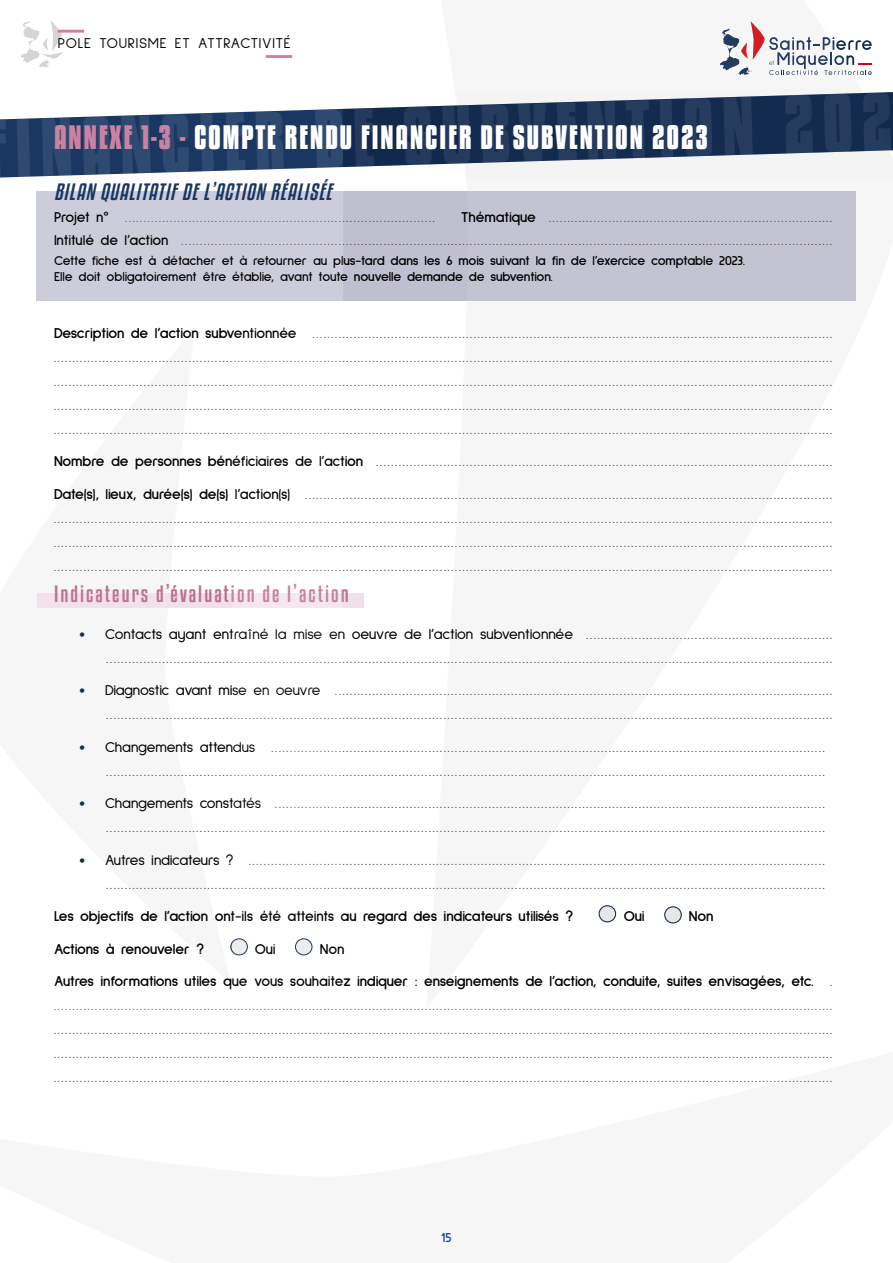
<style>
.page{position:relative;width:893px;height:1263px;background:#fff}
.page>*{position:absolute;margin:0;border:0;box-sizing:border-box;transform-origin:0 0}
.t1{font:700 73.2px "Kenyan Coffee Rg";color:#fff}
.t2{font:700 30px "Kenyan Coffee Rg";letter-spacing:.05em;color:#fff}
.t3{font:italic 21px "Kenyan Coffee Rg";letter-spacing:.05em;color:#193761}
.t4{font:21px "Kenyan Coffee Rg";letter-spacing:.1em;color:#c982a2}
.t5{font:15px/24px "Sulphur Point";letter-spacing:-.01em;color:#5d514d;text-align:right}
.t6{font:15px/24px "Sulphur Point";letter-spacing:-.03em;color:#5d514d;text-align:right}
.t7{font:700 15px/32.5px "Sulphur Point";letter-spacing:-.01em;color:#000}
.t8{font:15px "Sulphur Point";letter-spacing:.05em;color:#000}
.t9{font:700 13.5px/16.2px "Sulphur Point";letter-spacing:-.01em;color:#000}
.t10{font:700 13.5px "Sulphur Point";color:#104798}
.s1{color:#c982a2}
.s2{font-weight:700;color:#000}
.s3{font-weight:700;color:#193761}
.s4{color:#000}
.s5{font-weight:400;color:#5d514d}
</style>
<div class="page">
<svg style="left:21px;top:21px;width:41px;height:47px"></svg>
<hr style="left:58px;top:30px;width:26px;height:3px;background:#c982a2">
<hr style="left:266px;top:55px;width:26px;height:3px;background:#c982a2">
<svg style="left:0;top:108px;width:343px;height:70px;fill:#193761"></svg>
<div style="left:37px;top:191px;width:819px;height:51px;background:#ccccda"></div>
<div style="left:37px;top:235px;width:819px;height:66px;background:#ccccda"></div>
<div style="left:37px;top:593px;width:327px;height:15px;background:#f4e7ee"></div>
<div style="left:231px;top:939px;width:16px;height:16px;background:#ededed;border-radius:50%"></div>
<div style="left:231px;top:938px;width:17px;height:17px;border:1px solid #193761;border-radius:50%"></div>
<div style="left:295px;top:939px;width:17px;height:16px;background:#ededed;border-radius:50%"></div>
<div style="left:295px;top:938px;width:17px;height:17px;border:1px solid #193761;border-radius:50%"></div>
<svg style="left:343px;top:21px;width:550px;height:903px"></svg>
<p class="t8" style="left:58px;top:34px;width:234px">POLE TOURISME ET ATTRACTIVITÉ</p>
<h1 class="t1" style="left:13px;top:101px;width:880px;rotate:-2deg">INANCIER DE SUBVENTION 202</h1>
<h2 class="t2" style="left:54px;top:117px;width:655px"><span class="s1">ANNEXE 1-3 -</span> COMPTE RENDU FINANCIER DE SUBVENTION 2023</h2>
<h3 class="t3" style="left:54px;top:178px;width:279px">BILAN QUALITATIF DE L’ACTION RÉALISÉE</h3>
<p class="t5" style="left:54px;top:205px;width:382px"><span class="s2">Projet n°</span> ...................................................................................</p>
<p class="t5" style="left:54px;top:206px;width:780px;line-height:22.2px"><span class="s2">Thématique</span> ............................................................................<br><span class="s2">Intitulé de l’action</span> ..............................................................................................................................................................................</p>
<p class="t9" style="left:54px;top:252px;width:693px">Cette fiche est à détacher et à retourner au plus-tard dans les 6 mois suivant la fin de l’exercice comptable 2023.<br>Elle doit obligatoirement être établie, avant toute nouvelle demande de subvention.</p>
<p class="t5" style="left:54px;top:321px;width:780px;text-align:justify"><span class="s2">Description de l’action subventionnée</span> ........................................................................................................................................... ................................................................................................................................................................................................................ ................................................................................................................................................................................................................ ................................................................................................................................................................................................................ ................................................................................................................................................................................................................</p>
<p class="t5" style="left:54px;top:445px;width:780px;line-height:32.5px;text-align:left"><span class="s2">Nombre de personnes bénéficiaires de l’action</span> ..........................................................................................................................<br><span class="s2">Date(s), lieux, durée(s) de(s) l’action(s)</span> .............................................................................................................................................</p>
<p class="t5" style="left:54px;top:506px;width:780px;text-align:justify">................................................................................................................................................................................................................ ................................................................................................................................................................................................................ ................................................................................................................................................................................................................</p>
<h3 class="t4" style="left:54px;top:579px;width:296px">Indicateurs d’évaluation de l’action</h3>
<p class="t5" style="left:80px;top:621px;width:754px"><span class="s3">•</span> <span class="s4">Contacts ayant entraîné la mise en oeuvre de l’action subventionnée</span> .................................................................. ..................................................................................................................................................................................................</p>
<p class="t6" style="left:80px;top:678px;width:754px"><span class="s3">•</span> <span class="s4">Diagnostic avant mise en oeuvre</span> ..................................................................................................................................... ..................................................................................................................................................................................................</p>
<p class="t5" style="left:80px;top:734px;width:747px"><span class="s3">•</span> <span class="s4">Changements attendus</span> .................................................................................................................................................... ................................................................................................................................................................................................</p>
<p class="t5" style="left:80px;top:791px;width:747px"><span class="s3">•</span> <span class="s4">Changements constatés</span> ................................................................................................................................................... ................................................................................................................................................................................................</p>
<p class="t5" style="left:80px;top:847px;width:747px"><span class="s3">•</span> <span class="s4">Autres indicateurs ?</span> .......................................................................................................................................................... ................................................................................................................................................................................................</p>
<p class="t7" style="left:54px;top:900px;width:521px">Les objectifs de l’action ont-ils été atteints au regard des indicateurs utilisés ?</p>
<p class="t7" style="left:624px;top:900px;width:23px">Oui</p>
<p class="t7" style="left:689px;top:900px;width:26px">Non</p>
<p class="t7" style="left:54px;top:932px;width:152px">Actions à renouveler ?</p>
<p class="t7" style="left:255px;top:932px;width:23px">Oui</p>
<p class="t7" style="left:54px;top:932px;width:780px;text-indent:266px">Non<br>Autres informations utiles que vous souhaitez indiquer : enseignements de l’action, conduite, suites envisagées, etc. <span class="s5">.</span></p>
<p class="t5" style="left:54px;top:993px;width:780px;text-align:justify">................................................................................................................................................................................................................ ................................................................................................................................................................................................................ ................................................................................................................................................................................................................ ................................................................................................................................................................................................................</p>
<p class="t10" style="left:441px;top:1230px;width:12px">15</p>
</div>
